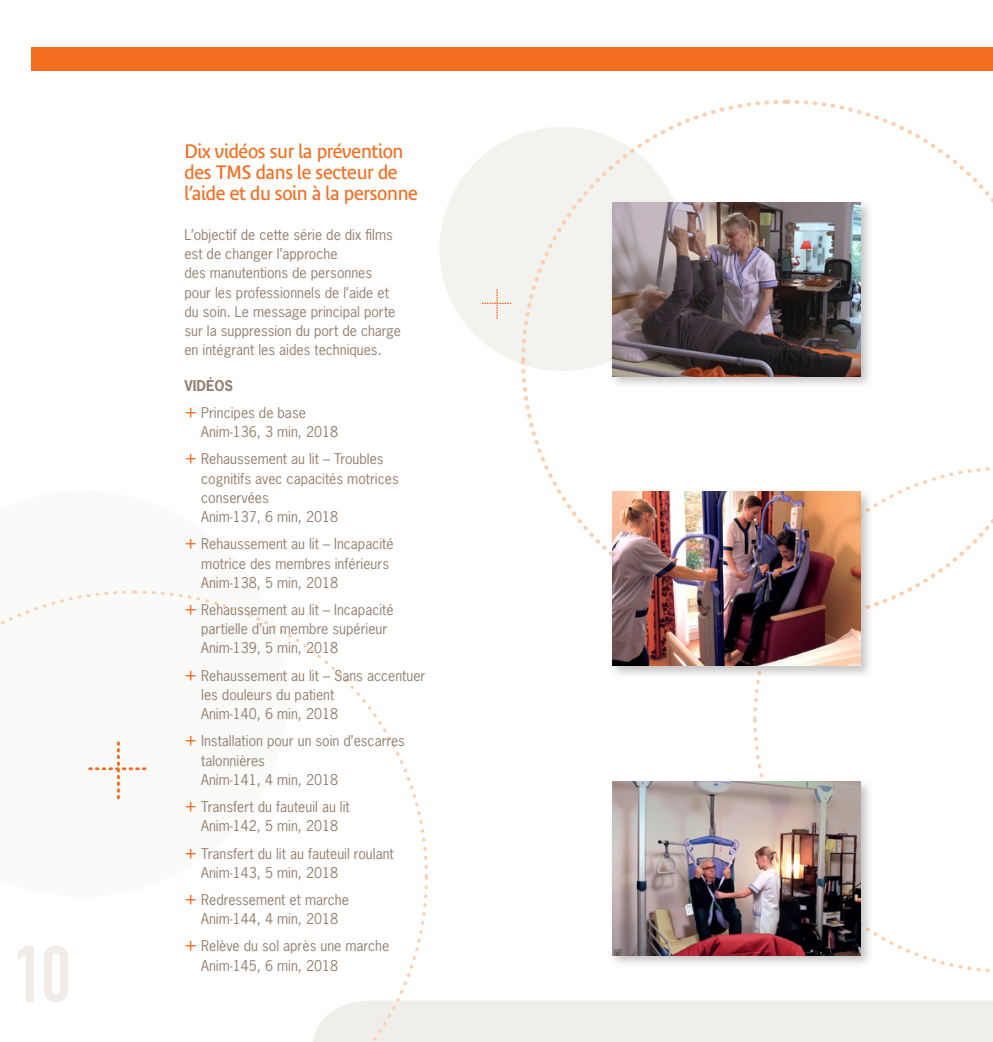
<style>
.page{position:relative;width:993px;height:1042px;background:#fff}
.page>*{position:absolute;margin:0;border:0;box-sizing:border-box;transform-origin:0 0}
.t1{font:78.75px "DIN Engschrift";color:#f0ece9}
.t2{font:19.25px/21px "Bienvenue Beta";letter-spacing:-.02em;color:#f36e21}
.t3{font:14px/19.2px "News Gothic";color:#95806f}
.s1{font-weight:700}
.s2{font-size:19.25px;color:#f36e21}
</style>
<div class="page">
<div style="left:31px;top:47px;width:961px;height:23px;background:#f36e21"></div>
<div style="left:439px;top:127px;width:244px;height:244px;background:#f2f2ef;border-radius:50%"></div>
<div style="left:429px;top:1001px;width:563px;height:41px;background:#f0eeea"></div>
<svg style="left:521px;top:99px;width:471px;height:507px"></svg>
<svg style="left:482px;top:290px;width:28px;height:28px"></svg>
<div style="left:608px;top:199px;width:266px;height:190px;background:#231f20;opacity:.26"></div>
<img style="left:612px;top:202px;width:248px;height:174px">
<div style="left:608px;top:778px;width:266px;height:190px;background:#231f20;opacity:.26"></div>
<img style="left:612px;top:781px;width:248px;height:174px">
<svg style="left:145px;top:590px;width:284px;height:452px"></svg>
<svg style="left:1px;top:590px;width:144px;height:210px"></svg>
<div style="left:608px;top:489px;width:266px;height:190px;background:#231f20;opacity:.26"></div>
<img style="left:612px;top:492px;width:248px;height:173px">
<h1 class="t1" style="left:14px;top:928px;width:59px">10</h1>
<h2 class="t2" style="left:184px;top:140px;width:235px">Dix vidéos sur la prévention des TMS dans le secteur de l’aide et du soin à la personne</h2>
<p class="t3" style="left:184px;top:225px;width:218px">L’objectif de cette série de dix films est de changer l’approche<br>des manutentions de personnes pour les professionnels de l’aide et du soin. Le message principal porte sur la suppression du port de charge en intégrant les aides techniques.</p>
<p class="t3" style="left:184px;top:372px;width:123px;line-height:26.8px"><span class="s1">VIDÉOS<br></span><span class="s2">+</span> Principes de base</p>
<p class="t3" style="left:184px;top:418px;width:201px;line-height:27.1px;text-indent:17px">Anim-136, 3 min, 2018<br><span class="s2">+</span> Rehaussement au lit – Troubles</p>
<p class="t3" style="left:201px;top:468px;width:199px">cognitifs avec capacités motrices conservées<br>Anim-137, 6 min, 2018</p>
<p class="t3" style="left:201px;top:534px;width:194px;text-indent:-17px"><span class="s2">+</span> Rehaussement au lit – Incapacité motrice des membres inférieurs<br>Anim-138, 5 min, 2018</p>
<p class="t3" style="left:201px;top:600px;width:194px;text-indent:-17px"><span class="s2">+</span> Rehaussement au lit – Incapacité partielle d’un membre supérieur<br>Anim-139, 5 min, 2018</p>
<p class="t3" style="left:201px;top:665px;width:226px;text-indent:-17px"><span class="s2">+</span> Rehaussement au lit – Sans accentuer les douleurs du patient<br>Anim-140, 6 min, 2018</p>
<p class="t3" style="left:201px;top:731px;width:205px;text-indent:-17px"><span class="s2">+</span> Installation pour un soin d’escarres talonnières<br>Anim-141, 4 min, 2018</p>
<p class="t3" style="left:184px;top:797px;width:167px;text-align:center"><span class="s2">+</span> Transfert du fauteuil au lit<br>Anim-142, 5 min, 2018</p>
<p class="t3" style="left:201px;top:843px;width:194px;text-indent:-17px"><span class="s2">+</span> Transfert du lit au fauteuil roulant<br>Anim-143, 5 min, 2018</p>
<p class="t3" style="left:184px;top:890px;width:166px;text-align:center"><span class="s2">+</span> Redressement et marche<br>Anim-144, 4 min, 2018</p>
<p class="t3" style="left:201px;top:936px;width:189px;text-indent:-17px"><span class="s2">+</span> Relève du sol après une marche<br>Anim-145, 6 min, 2018</p>
</div>
